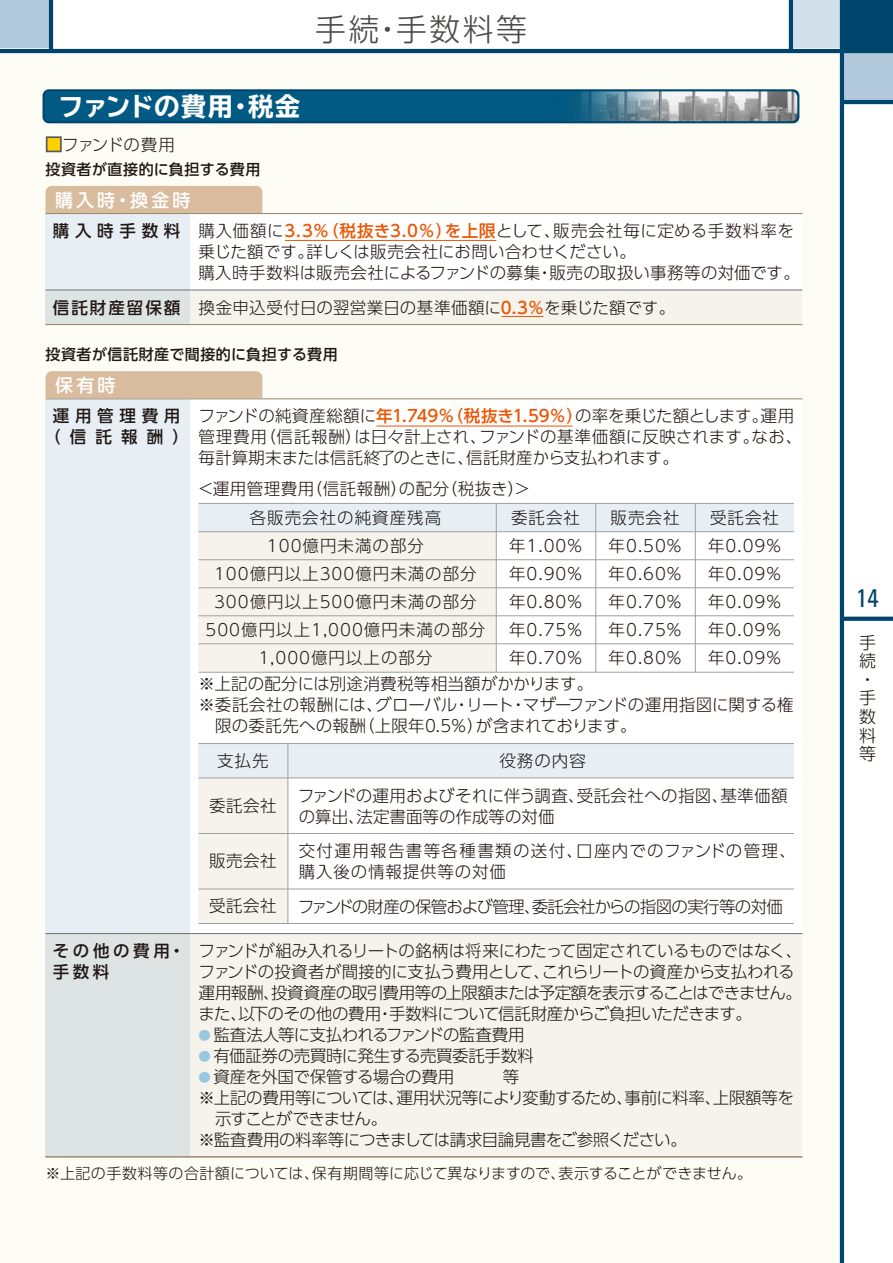
<style>
.page{position:relative;width:893px;height:1263px;background:#fff}
.page>*{position:absolute;margin:0;border:0;box-sizing:border-box;transform-origin:0 0}
.t1{font:300 30.9px "UD Shin Go Pro";letter-spacing:.08em;color:#4c4948}
.t2{font:700 expanded 25.5px "TBUD Go Std";color:#fff}
.t3{font:condensed 25.5px "Univers";color:#00456e}
.t4{font:500 18px "UD Shin Go Pro";letter-spacing:.17em;color:#fff}
.t5{font:300 16.95px/18.6px "UD Shin Go Pro";color:#221815}
.t6{font:300 16.5px/21px "UD Shin Go Pro";color:#221815}
.t7{font:300 16.5px/28px "UD Shin Go Pro";letter-spacing:.06em;color:#221815}
.t8{font:300 16.5px/21px "UD Shin Go Pro";letter-spacing:-.035em;color:#221815}
.t9{font:300 16.5px/21px "UD Shin Go Pro";letter-spacing:.075em;color:#221815}
.t10{font:300 16.5px "UD Shin Go Pro";letter-spacing:-.03em;color:#221815}
.t11{font:300 16.5px "UD Shin Go Pro";letter-spacing:-.04em;color:#221815}
.t12{font:300 16.5px "UD Shin Go Pro";letter-spacing:-.025em;color:#221815}
.t13{font:300 16.5px "UD Shin Go Pro";letter-spacing:.03em;color:#221815}
.t14{font:300 16.5px "UD Shin Go Pro";letter-spacing:-.045em;color:#221815}
.t15{font:300 16.5px "UD Shin Go Pro";letter-spacing:-.02em;color:#221815}
.t16{font:500 16.5px/21.3px "UD Shin Go Pro";letter-spacing:.345em;color:#221815;text-align:center}
.t17{font:300 16.5px "UD Shin Go Pro";letter-spacing:-.065em;color:#221815}
.t18{font:500 16.5px/21.3px "UD Shin Go Pro";letter-spacing:.22em;color:#221815}
.t19{font:500 16.5px "UD Shin Go Pro";letter-spacing:.12em;color:#221815}
.t20{font:300 15px "UD Shin Go Pro";color:#221815}
.t21{font:500 15px "UD Shin Go Pro";letter-spacing:.035em;color:#221815}
.s1{color:#fdd000}
.s2{font-weight:500}
.s3{font-weight:500;color:#ea5504}
.s4{font-size:12.3px;color:#9ac7e0}
</style>
<div class="page">
<div style="left:0;top:0;width:51px;height:51px;background:#b2c9db"></div>
<hr style="left:0;top:0;width:1px;height:51px;background:#d1dfea">
<div style="left:842px;top:0;width:51px;height:51px;background:#00456e"></div>
<div style="left:842px;top:51px;width:51px;height:51px;background:#b2c9db"></div>
<div style="left:791px;top:0;width:51px;height:51px;background:#d1dfea"></div>
<svg style="left:844px;top:617px;width:49px;height:4px"></svg>
<div style="left:0;top:48px;width:843px;height:1215px;background:#fdfcf5"></div>
<hr style="left:840px;top:0;width:4px;height:1263px;background:#00456e">
<hr style="left:0;top:49px;width:893px;height:4px;background:#00456e">
<hr style="left:842px;top:100px;width:51px;height:4px;background:#00456e">
<hr style="left:49px;top:0;width:4px;height:51px;background:#00456e">
<hr style="left:789px;top:0;width:4px;height:51px;background:#00456e">
<div style="left:46px;top:186px;width:216px;height:34px;background:#d9bb9e;border-radius:6px"></div>
<div style="left:46px;top:371px;width:216px;height:34px;background:#d9bb9e;border-radius:6px"></div>
<div style="left:46px;top:214px;width:756px;height:111px;background:#fff"></div>
<div style="left:46px;top:214px;width:144px;height:111px;background:#e7eff5"></div>
<div style="left:46px;top:290px;width:756px;height:35px;background:linear-gradient(to right,#e6e9e7,#fcf7f0)"></div>
<div style="left:46px;top:399px;width:756px;height:758px;background:#fff"></div>
<div style="left:46px;top:399px;width:144px;height:758px;background:#e7eff5"></div>
<div style="left:46px;top:933px;width:756px;height:224px;background:linear-gradient(to right,#e6e9e7,#fcf7f0)"></div>
<div style="left:199px;top:743px;width:595px;height:35px;background:#e7eff5"></div>
<div style="left:199px;top:778px;width:89px;height:145px;background:#f6f3ed"></div>
<hr style="left:199px;top:833px;width:595px;height:1px;background:#9fa0a0">
<hr style="left:199px;top:888px;width:595px;height:1px;background:#9fa0a0">
<hr style="left:199px;top:743px;width:595px;height:1px;background:#9fa0a0">
<hr style="left:199px;top:777px;width:595px;height:1px;background:#9fa0a0">
<hr style="left:287px;top:743px;width:1px;height:180px;background:#9fa0a0">
<hr style="left:199px;top:923px;width:595px;height:1px;background:#9fa0a0">
<hr style="left:46px;top:324px;width:756px;height:1px;background:#9d8771">
<hr style="left:46px;top:213px;width:756px;height:1px;background:#9d8771">
<hr style="left:46px;top:290px;width:756px;height:1px;background:#727171">
<hr style="left:46px;top:398px;width:756px;height:1px;background:#9d8771">
<hr style="left:46px;top:1156px;width:756px;height:1px;background:#9d8771">
<hr style="left:46px;top:933px;width:756px;height:1px;background:#727171">
<svg style="left:43px;top:89px;width:756px;height:34px;background:#035881"></svg>
<img style="left:543px;top:91px;width:254px;height:30px">
<hr style="left:285px;top:240px;width:211px;height:1px;background:#ea5504">
<hr style="left:502px;top:316px;width:41px;height:1px;background:#ea5504">
<div style="left:46px;top:136px;width:16px;height:16px;border:2px solid #595757"></div>
<hr style="left:377px;top:426px;width:196px;height:1px;background:#ea5504">
<div style="left:199px;top:503px;width:595px;height:29px;background:#e7eff5"></div>
<div style="left:199px;top:531px;width:297px;height:141px;background:#f6f3ed"></div>
<hr style="left:199px;top:672px;width:595px;height:1px;background:#9fa0a0">
<hr style="left:199px;top:503px;width:595px;height:1px;background:#9fa0a0">
<hr style="left:199px;top:531px;width:595px;height:1px;background:#9fa0a0">
<hr style="left:199px;top:559px;width:595px;height:1px;background:#9fa0a0">
<hr style="left:199px;top:587px;width:595px;height:1px;background:#9fa0a0">
<hr style="left:199px;top:615px;width:595px;height:1px;background:#9fa0a0">
<hr style="left:199px;top:643px;width:595px;height:1px;background:#9fa0a0">
<hr style="left:496px;top:503px;width:1px;height:169px;background:#9fa0a0">
<hr style="left:595px;top:503px;width:1px;height:169px;background:#9fa0a0">
<hr style="left:695px;top:503px;width:1px;height:169px;background:#9fa0a0">
<h1 class="t1" style="left:315px;top:4px;width:213px">手続・手数料等</h1>
<h2 class="t2" style="left:58px;top:92px;width:244px">ファンドの費用・税金</h2>
<p class="t12" style="left:46px;top:131px;width:131px"><span class="s1">■</span>ファンドの費用</p>
<p class="t21" style="left:46px;top:157px;width:216px">投資者が直接的に負担する費用</p>
<p class="t4" style="left:55px;top:185px;width:137px">購入時・換金時</p>
<p class="t6" style="left:199px;top:220px;width:603px;text-indent:-146px"><span class="s2">購入時手数料</span> 購入価額に<span class="s3">3.3％（税抜き3.0％）を上限</span>として、販売会社毎に定める手数料率を乗じた額です。詳しくは販売会社にお問い合わせください。<br>購入時手数料は販売会社によるファンドの募集・販売の取扱い事務等の対価です。</p>
<p class="t6" style="left:199px;top:296px;width:478px">換金申込受付日の翌営業日の基準価額に<span class="s3">0.3％</span>を乗じた額です。</p>
<p class="t19" style="left:53px;top:294px;width:129px">信託財産留保額</p>
<p class="t21" style="left:46px;top:342px;width:294px">投資者が信託財産で間接的に負担する費用</p>
<p class="t4" style="left:55px;top:371px;width:62px">保有時</p>
<p class="t16" style="left:44px;top:404px;width:146px">運用管理費用（信託報酬）</p>
<p class="t18" style="left:53px;top:940px;width:134px">その他の費用・手数料</p>
<p class="t6" style="left:199px;top:405px;width:605px">ファンドの純資産総額に<span class="s3">年1.749％（税抜き1.59％）</span>の率を乗じた額とします。運用管理費用（信託報酬）は日々計上され、ファンドの基準価額に反映されます。なお、毎計算期末または信託終了のときに、信託財産から支払われます。</p>
<p class="t13" style="left:197px;top:475px;width:335px">＜運用管理費用（信託報酬）の配分（税抜き）＞</p>
<p class="t7" style="left:206px;top:503px;width:281px;text-align:center">各販売会社の純資産残高<br>100億円未満の部分<br>100億円以上300億円未満の部分<br>300億円以上500億円未満の部分<br>500億円以上1,000億円未満の部分<br>1,000億円以上の部分</p>
<p class="t7" style="left:509px;top:503px;width:75px">委託会社年1.00％年0.90％年0.80％年0.75％年0.70％</p>
<p class="t7" style="left:609px;top:503px;width:75px">販売会社年0.50％年0.60％年0.70％年0.75％年0.80％</p>
<p class="t7" style="left:708px;top:503px;width:75px">受託会社年0.09％年0.09％年0.09％年0.09％年0.09％</p>
<p class="t6" style="left:199px;top:673px;width:396px">※上記の配分には別途消費税等相当額がかかります。</p>
<p class="t6" style="left:199px;top:694px;width:597px">※委託会社の報酬には、グローバル・リート・マザーファンドの運用指図に関する権</p>
<p class="t6" style="left:215px;top:715px;width:423px">限の委託先への報酬（上限年0.5％）が含まれております。</p>
<p class="t6" style="left:217px;top:750px;width:53px">支払先</p>
<p class="t6" style="left:209px;top:794px;width:69px">委託会社</p>
<p class="t6" style="left:209px;top:850px;width:69px">販売会社</p>
<p class="t6" style="left:209px;top:895px;width:69px">受託会社</p>
<p class="t6" style="left:499px;top:750px;width:88px">役務の内容</p>
<p class="t6" style="left:298px;top:784px;width:491px">ファンドの運用およびそれに伴う調査、受託会社への指図、基準価額の算出、法定書面等の作成等の対価</p>
<p class="t9" style="left:299px;top:840px;width:499px">交付運用報告書等各種書類の送付、口座内でのファンドの管理、購入後の情報提供等の対価</p>
<p class="t11" style="left:298px;top:893px;width:487px">ファンドの財産の保管および管理、委託会社からの指図の実行等の対価</p>
<p class="t8" style="left:199px;top:940px;width:605px">ファンドが組み入れるリートの銘柄は将来にわたって固定されているものではなく、ファンドの投資者が間接的に支払う費用として、これらリートの資産から支払われる運用報酬、投資資産の取引費用等の上限額または予定額を表示することはできません。また、以下のその他の費用・手数料について信託財産からご負担いただきます。</p>
<p class="t14" style="left:199px;top:1021px;width:328px"><span class="s4">●</span> 監査法人等に支払われるファンドの監査費用</p>
<p class="t12" style="left:199px;top:1042px;width:337px"><span class="s4">●</span> 有価証券の売買時に発生する売買委託手数料</p>
<p class="t15" style="left:199px;top:1063px;width:322px"><span class="s4">●</span> 資産を外国で保管する場合の費用　　　等</p>
<p class="t10" style="left:199px;top:1084px;width:597px">※上記の費用等については、運用状況等により変動するため、事前に料率、上限額等を</p>
<p class="t17" style="left:215px;top:1105px;width:174px">示すことができません。</p>
<p class="t8" style="left:199px;top:1129px;width:490px">※監査費用の料率等につきましては請求目論見書をご参照ください。</p>
<p class="t20" style="left:46px;top:1161px;width:708px">※上記の手数料等の合計額については、保有期間等に応じて異なりますので、表示することができません。</p>
<h2 class="t3" style="left:856px;top:582px;width:24px">14</h2>
<p class="t5" style="left:859px;top:632px;width:18px">手続・手数料等</p>
</div>
